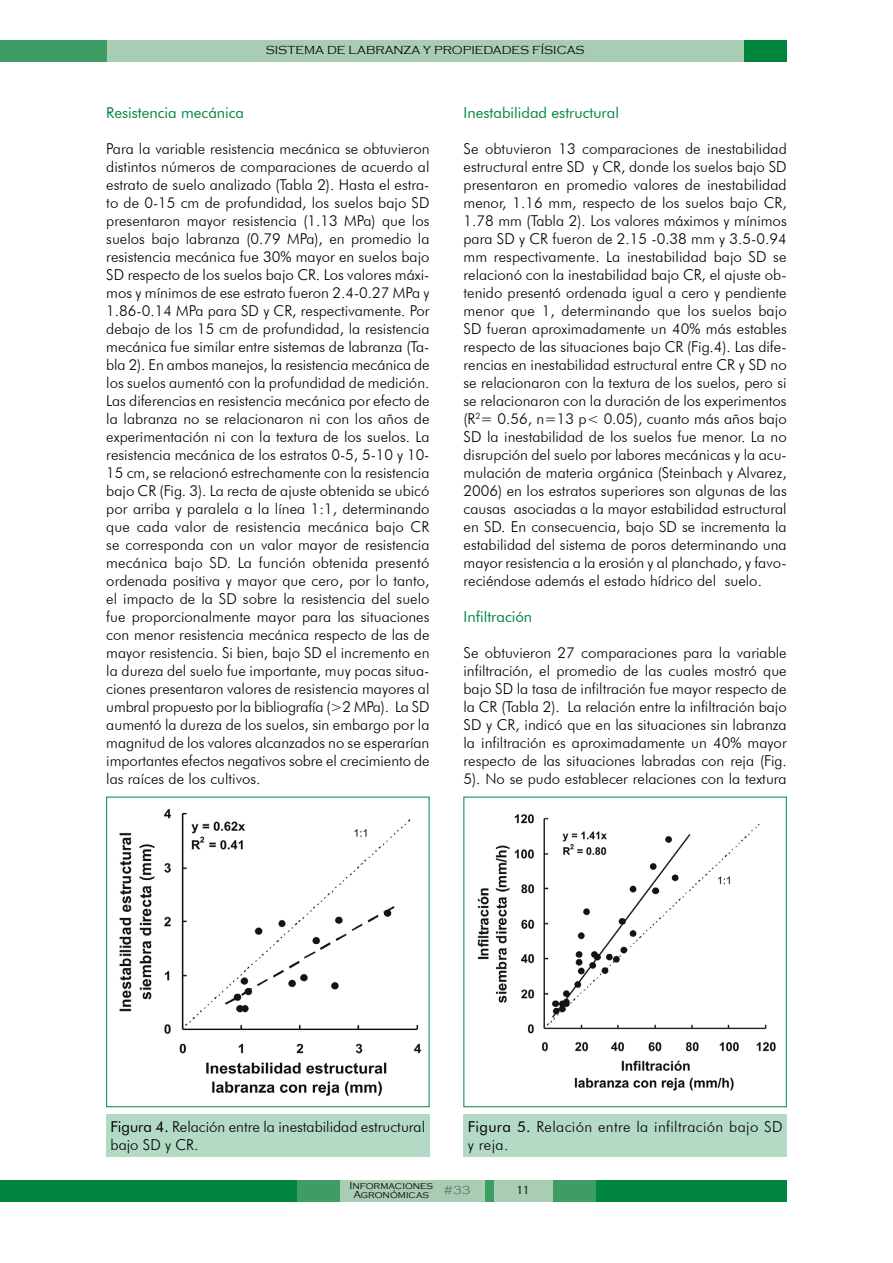
<style>
.page{position:relative;width:893px;height:1263px;background:#fff}
.page>*{position:absolute;margin:0;border:0;box-sizing:border-box;transform-origin:0 0}
.t1{font:300 15px/18px "Futura BT";color:#000;text-align:justify}
.t2{font:15px "Futura BT";color:#00853f}
.t3{font:300 15px/18px "Futura BT";letter-spacing:.025em;color:#000}
.t4{font:300 12px "Copperplate Gothic";color:#000}
.t5{font:300 10.5px/9px "Copperplate Gothic";color:#000}
.s1{font-weight:400}
</style>
<div class="page">
<div style="left:0;top:1180px;width:787px;height:21px;background:#00853f"></div>
<div style="left:0;top:40px;width:787px;height:22px;background:#a9cdb2"></div>
<div style="left:0;top:40px;width:106px;height:22px;background:#3e9d64"></div>
<div style="left:298px;top:1180px;width:42px;height:21px;background:#3e9d64"></div>
<div style="left:553px;top:1180px;width:42px;height:21px;background:#3e9d64"></div>
<div style="left:340px;top:1180px;width:213px;height:21px;background:#a9cdb2"></div>
<div style="left:485px;top:1180px;width:8px;height:21px;background:#3e9d64"></div>
<div style="left:744px;top:40px;width:43px;height:22px;background:#00853f"></div>
<div style="left:106px;top:1114px;width:323px;height:43px;background:#b3dac5"></div>
<div style="left:463px;top:1114px;width:324px;height:43px;background:#b3dac5"></div>
<img style="left:119px;top:808px;width:303px;height:289px">
<img style="left:477px;top:814px;width:299px;height:277px">
<p class="t4" style="left:266px;top:44px;width:320px">SISTEMA DE LABRANZA Y PROPIEDADES FÍSICAS</p>
<p class="t2" style="left:106px;top:103px;width:139px">Resistencia mecánica</p>
<p class="t1" style="left:106px;top:139px;width:325px">Para la variable resistencia mecánica se obtuvieron distintos números de comparaciones de acuerdo al estrato de suelo analizado (Tabla 2). Hasta el estra&shy;to de 0-15 cm de profundidad, los suelos bajo SD presentaron mayor resistencia (1.13 MPa) que los suelos bajo labranza (0.79 MPa), en promedio la resistencia mecánica fue 30% mayor en suelos bajo SD respecto de los suelos bajo CR. Los valores máxi&shy;mos y mínimos de ese estrato fueron 2.4-0.27 MPa y 1.86-0.14 MPa para SD y CR, respectivamente. Por debajo de los 15 cm de profundidad, la resistencia mecánica fue similar entre sistemas de labranza (Ta&shy;bla 2). En ambos manejos, la resistencia mecánica de los suelos aumentó con la profundidad de medición.<br>Las diferencias en resistencia mecánica por efecto de la labranza no se relacionaron ni con los años de experimentación ni con la textura de los suelos. La resistencia mecánica de los estratos 0-5, 5-10 y 10- 15 cm, se relacionó estrechamente con la resistencia bajo CR (Fig. 3). La recta de ajuste obtenida se ubicó por arriba y paralela a la línea 1:1, determinando que cada valor de resistencia mecánica bajo CR se corresponda con un valor mayor de resistencia mecánica bajo SD. La función obtenida presentó ordenada positiva y mayor que cero, por lo tanto, el impacto de la SD sobre la resistencia del suelo fue proporcionalmente mayor para las situaciones con menor resistencia mecánica respecto de las de mayor resistencia. Si bien, bajo SD el incremento en la dureza del suelo fue importante, muy pocas situa&shy;ciones presentaron valores de resistencia mayores al umbral propuesto por la bibliografía (&gt;2 MPa). La SD aumentó la dureza de los suelos, sin embargo por la magnitud de los valores alcanzados no se esperarían importantes efectos negativos sobre el crecimiento de las raíces de los cultivos.</p>
<p class="t2" style="left:464px;top:103px;width:157px">Inestabilidad estructural</p>
<p class="t1" style="left:464px;top:139px;width:325px">Se obtuvieron 13 comparaciones de inestabilidad estructural entre SD y CR, donde los suelos bajo SD presentaron en promedio valores de inestabilidad menor, 1.16 mm, respecto de los suelos bajo CR, 1.78 mm (Tabla 2). Los valores máximos y mínimos para SD y CR fueron de 2.15 -0.38 mm y 3.5-0.94 mm respectivamente. La inestabilidad bajo SD se relacionó con la inestabilidad bajo CR, el ajuste ob&shy;tenido presentó ordenada igual a cero y pendiente menor que 1, determinando que los suelos bajo SD fueran aproximadamente un 40% más estables respecto de las situaciones bajo CR (Fig.4). Las dife&shy;rencias en inestabilidad estructural entre CR y SD no se relacionaron con la textura de los suelos, pero si se relacionaron con la duración de los experimentos (R<sup>2</sup>= 0.56, n=13 p&lt; 0.05), cuanto más años bajo SD la inestabilidad de los suelos fue menor. La no disrupción del suelo por labores mecánicas y la acu&shy;mulación de materia orgánica (Steinbach y Alvarez, 2006) en los estratos superiores son algunas de las causas asociadas a la mayor estabilidad estructural en SD. En consecuencia, bajo SD se incrementa la estabilidad del sistema de poros determinando una mayor resistencia a la erosión y al planchado, y favo&shy;reciéndose además el estado hídrico del suelo.</p>
<p class="t2" style="left:464px;top:607px;width:70px">Infiltración</p>
<p class="t1" style="left:464px;top:643px;width:325px">Se obtuvieron 27 comparaciones para la variable infiltración, el promedio de las cuales mostró que bajo SD la tasa de infiltración fue mayor respecto de la CR (Tabla 2). La relación entre la infiltración bajo SD y CR, indicó que en las situaciones sin labranza la infiltración es aproximadamente un 40% mayor respecto de las situaciones labradas con reja (Fig.<br>5). No se pudo establecer relaciones con la textura</p>
<p class="t1" style="left:111px;top:1118px;width:316px"><span class="s1">Figura 4.</span> Relación entre la inestabilidad estructural bajo SD y CR.</p>
<p class="t3" style="left:468px;top:1118px;width:316px"><span class="s1">Figura 5.</span> Relación entre la infiltración bajo SD y reja.</p>
<p class="t5" style="left:353px;top:1181px;width:118px;text-indent:-4px">Informaciones<br>Agronómicas <sup>#33</sup></p>
<p class="t4" style="left:516px;top:1184px;width:16px">11</p>
</div>
